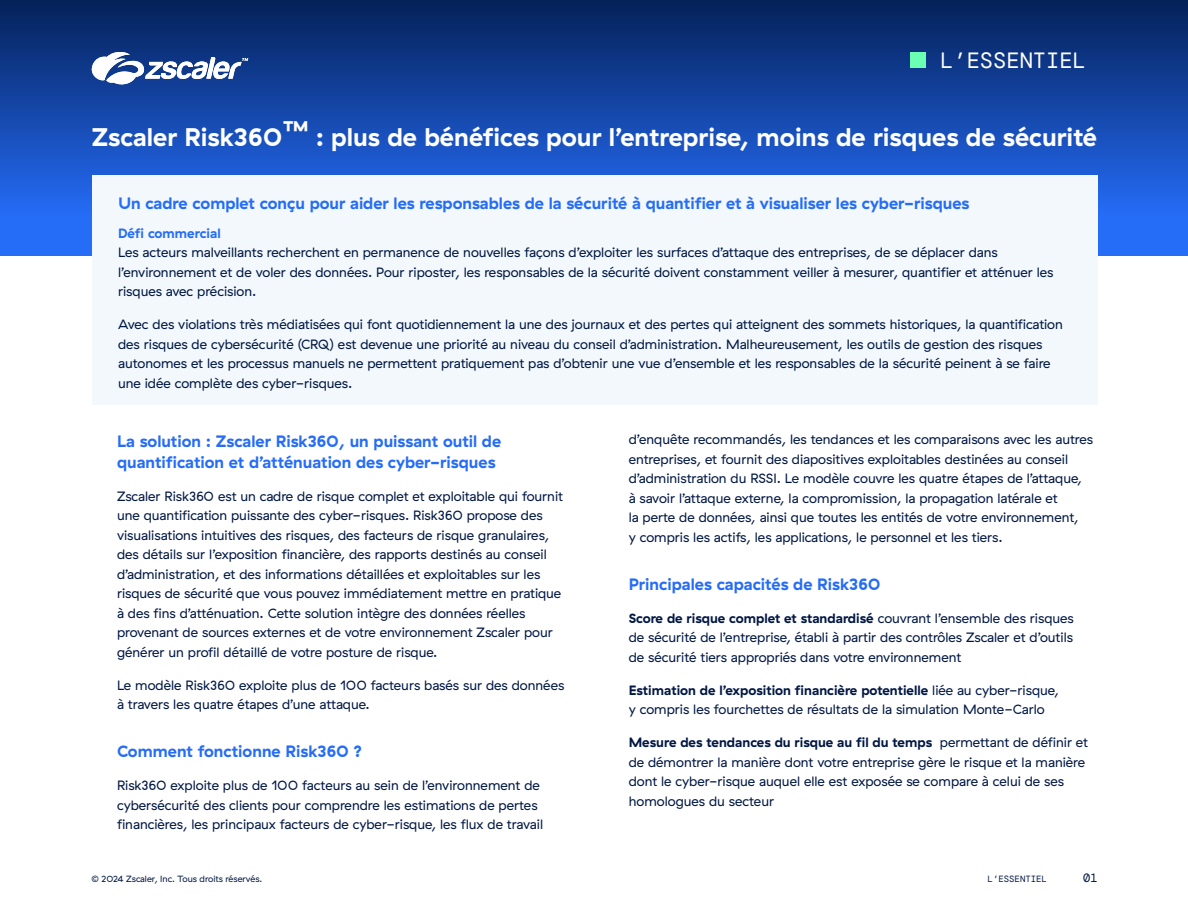
<style>
.page{position:relative;width:1188px;height:918px;background:#fff}
.page>*{position:absolute;margin:0;border:0;box-sizing:border-box;transform-origin:0 0}
.t1{font:700 25.5px "GT Haptik ZS";color:#fff}
.t2{font:22.05px "DM Mono";color:#fff}
.t3{font:700 16.5px/21px "GT Haptik ZS";color:#256cf7}
.t4{font:13.5px/19.5px "GT Haptik ZS";color:#001744}
.t5{font:700 13.5px "GT Haptik ZS";color:#256cf7}
.t6{font:12px "DM Mono";color:#001744}
.t7{font:9px "GT Haptik ZS";color:#001744}
.t8{font:9px "DM Mono";color:#001744}
.s1{font-weight:700}
</style>
<div class="page">
<div style="left:0;top:0;width:1188px;height:256px;background:#256cf7"></div>
<div style="left:0;top:0;width:1188px;height:216px;background:linear-gradient(to bottom,#042158,#256bf6)"></div>
<div style="left:910px;top:52px;width:16px;height:16px;background:#6bffb3"></div>
<svg style="left:91px;top:50px;width:157px;height:37px;background:#607cb1"></svg>
<div style="left:92px;top:176px;width:1005px;height:229px;background:#f2f8fc"></div>
<h2 class="t2" style="left:940px;top:46px;width:147px">L’ESSENTIEL</h2>
<h1 class="t1" style="left:92px;top:122px;width:1007px">Zscaler Risk360™ : plus de bénéfices pour l’entreprise, moins de risques de sécurité</h1>
<p class="t3" style="left:118px;top:193px;width:853px">Un cadre complet conçu pour aider les responsables de la sécurité à quantifier et à visualiser les cyber-risques</p>
<p class="t5" style="left:118px;top:225px;width:104px">Défi commercial</p>
<p class="t4" style="left:118px;top:243px;width:937px">Les acteurs malveillants recherchent en permanence de nouvelles façons d’exploiter les surfaces d’attaque des entreprises, de se déplacer dans l’environnement et de voler des données. Pour riposter, les responsables de la sécurité doivent constamment veiller à mesurer, quantifier et atténuer les risques avec précision.</p>
<p class="t4" style="left:118px;top:315px;width:946px">Avec des violations très médiatisées qui font quotidiennement la une des journaux et des pertes qui atteignent des sommets historiques, la quantification des risques de cybersécurité (CRQ) est devenue une priorité au niveau du conseil d’administration. Malheureusement, les outils de gestion des risques autonomes et les processus manuels ne permettent pratiquement pas d’obtenir une vue d’ensemble et les responsables de la sécurité peinent à se faire une idée complète des cyber-risques.</p>
<p class="t3" style="left:117px;top:430px;width:386px">La solution : Zscaler Risk360, un puissant outil de quantification et d’atténuation des cyber-risques</p>
<p class="t4" style="left:117px;top:486px;width:448px">Zscaler Risk360 est un cadre de risque complet et exploitable qui fournit une quantification puissante des cyber-risques. Risk360 propose des visualisations intuitives des risques, des facteurs de risque granulaires, des détails sur l’exposition financière, des rapports destinés au conseil d’administration, et des informations détaillées et exploitables sur les risques de sécurité que vous pouvez immédiatement mettre en pratique à des fins d’atténuation. Cette solution intègre des données réelles provenant de sources externes et de votre environnement Zscaler pour générer un profil détaillé de votre posture de risque.</p>
<p class="t4" style="left:117px;top:675px;width:449px">Le modèle Risk360 exploite plus de 100 facteurs basés sur des données à travers les quatre étapes d’une attaque.</p>
<p class="t3" style="left:117px;top:741px;width:247px">Comment fonctionne Risk360 ?</p>
<p class="t4" style="left:117px;top:776px;width:428px">Risk360 exploite plus de 100 facteurs au sein de l’environnement de cybersécurité des clients pour comprendre les estimations de pertes financières, les principaux facteurs de cyber-risque, les flux de travail</p>
<p class="t4" style="left:629px;top:430px;width:466px">d’enquête recommandés, les tendances et les comparaisons avec les autres entreprises, et fournit des diapositives exploitables destinées au conseil d’administration du RSSI. Le modèle couvre les quatre étapes de l’attaque,<br>à savoir l’attaque externe, la compromission, la propagation latérale et<br>la perte de données, ainsi que toutes les entités de votre environnement,<br>y compris les actifs, les applications, le personnel et les tiers.</p>
<p class="t3" style="left:629px;top:574px;width:253px">Principales capacités de Risk360</p>
<p class="t4" style="left:629px;top:608px;width:447px;text-align:justify"><span class="s1">Score de risque complet et standardisé</span> couvrant l’ensemble des risques de sécurité de l’entreprise, établi à partir des contrôles Zscaler et d’outils de sécurité tiers appropriés dans votre environnement</p>
<p class="t4" style="left:629px;top:680px;width:432px"><span class="s1">Estimation de l’exposition financière potentielle</span> liée au cyber-risque, y compris les fourchettes de résultats de la simulation Monte-Carlo</p>
<p class="t4" style="left:629px;top:733px;width:461px"><span class="s1">Mesure des tendances du risque au fil du temps</span> permettant de définir et de démontrer la manière dont votre entreprise gère le risque et la manière dont le cyber-risque auquel elle est exposée se compare à celui de ses homologues du secteur</p>
<p class="t7" style="left:92px;top:874px;width:172px">© 2024 Zscaler, Inc. Tous droits réservés.</p>
<p class="t8" style="left:988px;top:873px;width:61px">L’ESSENTIEL</p>
<p class="t6" style="left:1083px;top:870px;width:16px">01</p>
</div>
